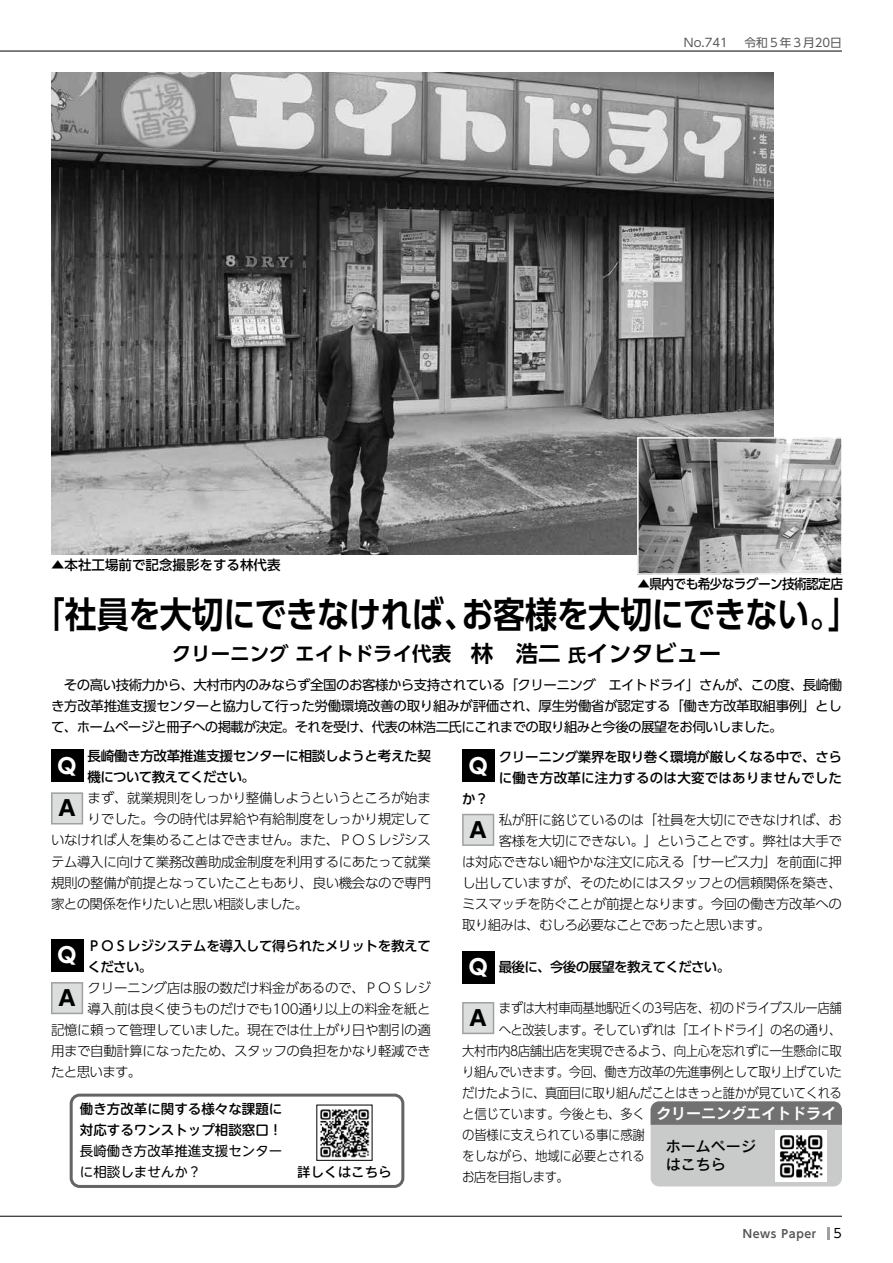
<style>
.page{position:relative;width:893px;height:1263px;background:#fff}
.page>*{position:absolute;margin:0;border:0;box-sizing:border-box;transform-origin:0 0}
.t1{font:700 36px "UD Shin Go Pro De";letter-spacing:-.015em;color:#000;scale:.89 1}
.t2{font:700 21px "UD Shin Go Pro";color:#fff}
.t3{font:700 21px "UD Shin Go Pro";color:#000}
.t4{font:700 19.5px "UD Shin Go Pro De";color:#000}
.t5{font:15px "Rodin Pro B";color:#fff}
.t6{font:15px/18px "Rodin Pro DB";color:#000}
.t7{font:300 13.5px "UD Shin Go Pro";letter-spacing:-.03em;color:#000}
.t8{font:13.5px/21px "UD Shin Go Pro";letter-spacing:-.05em;color:#000;text-align:justify}
.t9{font:300 13.5px "UD Shin Go Pro";letter-spacing:-.03em;color:#000;scale:.92 1}
.t10{font:500 13.5px/21px "UD Shin Go Pro";letter-spacing:-.025em;color:#000}
.t11{font:500 13.5px/21px "UD Shin Go Pro";letter-spacing:.015em;color:#000}
.t12{font:300 13.5px "UD Shin Go Pro";letter-spacing:-.05em;color:#000}
.t13{font:300 13.5px "UD Shin Go Pro";letter-spacing:-.05em;color:#000;scale:.92 1}
.t14{font:500 13.5px/21px "UD Shin M Go Pro";color:#000}
.t15{font:13.5px/21px "UD Shin M Go Pro";color:#000}
.t16{font:500 13.5px "UD Shin Go Pro";letter-spacing:-.05em;color:#000}
.t17{font:500 13.5px "UD Shin Go Pro";color:#000}
.t18{font:500 13.5px "UD Shin Go Pro";letter-spacing:-.05em;color:#000;scale:.94 1}
.t19{font:13.5px "Rodin Pro DB";color:#000}
.t20{font:12.75px "UD Shin Go Pro";color:#000}
.t21{font:11.7px "UD Shin Go Pro";color:#595757}
.t22{font:700 11.25px "UD Shin Go Pro De";letter-spacing:.05em;color:#595757}
.s1{font-size:22.5px}
.s2{font-size:18px}
</style>
<div class="page">
<img style="left:51px;top:72px;width:723px;height:482px">
<hr style="left:0;top:51px;width:842px;height:1px;background:#000">
<hr style="left:0;top:1216px;width:842px;height:1px;background:#000">
<svg style="left:827px;top:1227px;width:2px;height:12px"></svg>
<div style="left:51px;top:749px;width:32px;height:33px;background:#000"></div>
<svg style="left:51px;top:792px;width:32px;height:32px"></svg>
<div style="left:51px;top:939px;width:32px;height:32px;background:#000"></div>
<svg style="left:51px;top:982px;width:32px;height:32px"></svg>
<div style="left:462px;top:749px;width:32px;height:33px;background:#000"></div>
<svg style="left:462px;top:814px;width:32px;height:32px"></svg>
<div style="left:462px;top:951px;width:32px;height:32px;background:#000"></div>
<svg style="left:462px;top:1002px;width:32px;height:32px"></svg>
<div style="left:651px;top:1101px;width:191px;height:85px;background:#c9caca;border-radius:9px"></div>
<svg style="left:651px;top:1101px;width:191px;height:24px;background:#757474"></svg>
<img style="left:776px;top:1130px;width:51px;height:51px">
<img style="left:640px;top:440px;width:200px;height:132px">
<div style="left:637px;top:437px;width:206px;height:138px;border:2px solid #fff"></div>
<div style="left:70px;top:1093px;width:334px;height:95px;border:3px solid #656464;border-radius:9px"></div>
<img style="left:320px;top:1109px;width:50px;height:49px">
<p class="t17" style="left:51px;top:554px;width:231px">▲本社工場前で記念撮影をする林代表</p>
<p class="t21" style="left:684px;top:33px;width:45px">No.741</p>
<p class="t21" style="left:745px;top:33px;width:99px">令和５年３月20日</p>
<p class="t18" style="left:637px;top:573px;width:220px">▲県内でも希少なラグーン技術認定店</p>
<h1 class="t1" style="left:33px;top:585px;width:931px">「社員を大切にできなければ、お客様を大切にできない。」</h1>
<h3 class="t4" style="left:172px;top:638px;width:551px">クリーニング エイトドライ代表 <span class="s1">林　浩二</span> <span class="s2">氏</span><span class="s1">インタビュー</span></h3>
<p class="t8" style="left:51px;top:674px;width:793px">　その高い技術力から、大村市内のみならず全国のお客様から支持されている「クリーニング　エイトドライ」さんが、この度、長崎働き方改革推進支援センターと協力して行った労働環境改善の取り組みが評価され、厚生労働省が認定する「働き方改革取組事例」として、ホームページと冊子への掲載が決定。それを受け、代表の林浩二氏にこれまでの取り組みと今後の展望をお伺いしました。</p>
<p class="t10" style="left:88px;top:745px;width:345px">長崎働き方改革推進支援センターに相談しようと考えた契機について教えてください。</p>
<p class="t7" style="left:88px;top:787px;width:345px">まず、就業規則をしっかり整備しようというところが始ま</p>
<p class="t7" style="left:88px;top:808px;width:345px">りでした。今の時代は昇給や有給制度をしっかり規定して</p>
<p class="t7" style="left:51px;top:829px;width:381px">いなければ人を集めることはできません。また、ＰＯＳレジシス</p>
<p class="t7" style="left:51px;top:850px;width:381px">テム導入に向けて業務改善助成金制度を利用するにあたって就業</p>
<p class="t7" style="left:51px;top:871px;width:381px">規則の整備が前提となっていたこともあり、良い機会なので専門</p>
<p class="t12" style="left:51px;top:892px;width:259px">家との関係を作りたいと思い相談しました。</p>
<p class="t10" style="left:88px;top:934px;width:345px">ＰＯＳレジシステムを導入して得られたメリットを教えてください。</p>
<p class="t7" style="left:88px;top:976px;width:345px">クリーニング店は服の数だけ料金があるので、ＰＯＳレジ</p>
<p class="t7" style="left:88px;top:997px;width:345px">導入前は良く使うものだけでも100通り以上の料金を紙と</p>
<p class="t7" style="left:51px;top:1018px;width:381px">記憶に頼って管理していました。現在では仕上がり日や割引の適</p>
<p class="t7" style="left:51px;top:1039px;width:381px">用まで自動計算になったため、スタッフの負担をかなり軽減でき</p>
<p class="t7" style="left:51px;top:1060px;width:92px">たと思います。</p>
<h2 class="t2" style="left:58px;top:748px;width:20px">Q</h2>
<h2 class="t3" style="left:59px;top:791px;width:19px">A</h2>
<h2 class="t2" style="left:58px;top:938px;width:20px">Q</h2>
<h2 class="t3" style="left:59px;top:981px;width:19px">A</h2>
<p class="t14" style="left:80px;top:1098px;width:204px">働き方改革に関する様々な課題に対応するワンストップ相談窓口！</p>
<p class="t15" style="left:80px;top:1140px;width:204px">長崎働き方改革推進支援センターに相談しませんか？</p>
<p class="t19" style="left:297px;top:1163px;width:96px">詳しくはこちら</p>
<h2 class="t2" style="left:469px;top:748px;width:20px">Q</h2>
<p class="t10" style="left:462px;top:787px;width:28px">か？</p>
<p class="t11" style="left:499px;top:745px;width:345px">クリーニング業界を取り巻く環境が厳しくなる中で、さらに働き方改革に注力するのは大変ではありませんでした</p>
<p class="t7" style="left:499px;top:808px;width:345px">私が肝に銘じているのは「社員を大切にできなければ、お</p>
<p class="t7" style="left:499px;top:829px;width:345px">客様を大切にできない。」ということです。弊社は大手で</p>
<p class="t7" style="left:462px;top:850px;width:381px">は対応できない細やかな注文に応える「サービス力」を前面に押</p>
<p class="t7" style="left:462px;top:871px;width:381px">し出していますが、そのためにはスタッフとの信頼関係を築き、</p>
<p class="t7" style="left:462px;top:892px;width:381px">ミスマッチを防ぐことが前提となります。今回の働き方改革への</p>
<p class="t12" style="left:462px;top:913px;width:310px">取り組みは、むしろ必要なことであったと思います。</p>
<p class="t16" style="left:499px;top:955px;width:233px">最後に、今後の展望を教えてください。</p>
<p class="t9" style="left:499px;top:997px;width:374px">まずは大村車両基地駅近くの3号店を、初のドライブスルー店舗</p>
<p class="t13" style="left:499px;top:1018px;width:374px">へと改装します。そしていずれは「エイトドライ」の名の通り、</p>
<p class="t9" style="left:462px;top:1039px;width:414px">大村市内8店舗出店を実現できるよう、向上心を忘れずに一生懸命に取</p>
<p class="t9" style="left:462px;top:1060px;width:414px">り組んでいきます。今回、働き方改革の先進事例として取り上げていた</p>
<p class="t9" style="left:462px;top:1081px;width:414px">だけたように、真面目に取り組んだことはきっと誰かが見ていてくれる</p>
<p class="t9" style="left:462px;top:1102px;width:200px">と信じています。今後とも、多く</p>
<p class="t9" style="left:462px;top:1123px;width:200px">の皆様に支えられている事に感謝</p>
<p class="t9" style="left:462px;top:1144px;width:200px">をしながら、地域に必要とされる</p>
<p class="t13" style="left:462px;top:1165px;width:118px">お店を目指します。</p>
<h2 class="t3" style="left:470px;top:813px;width:19px">A</h2>
<h2 class="t2" style="left:469px;top:950px;width:20px">Q</h2>
<h2 class="t3" style="left:470px;top:1001px;width:19px">A</h2>
<p class="t5" style="left:656px;top:1103px;width:181px">クリーニングエイトドライ</p>
<p class="t6" style="left:666px;top:1137px;width:91px">ホームページはこちら</p>
<p class="t22" style="left:743px;top:1224px;width:75px">News Paper</p>
<p class="t20" style="left:833px;top:1223px;width:10px">5</p>
</div>
